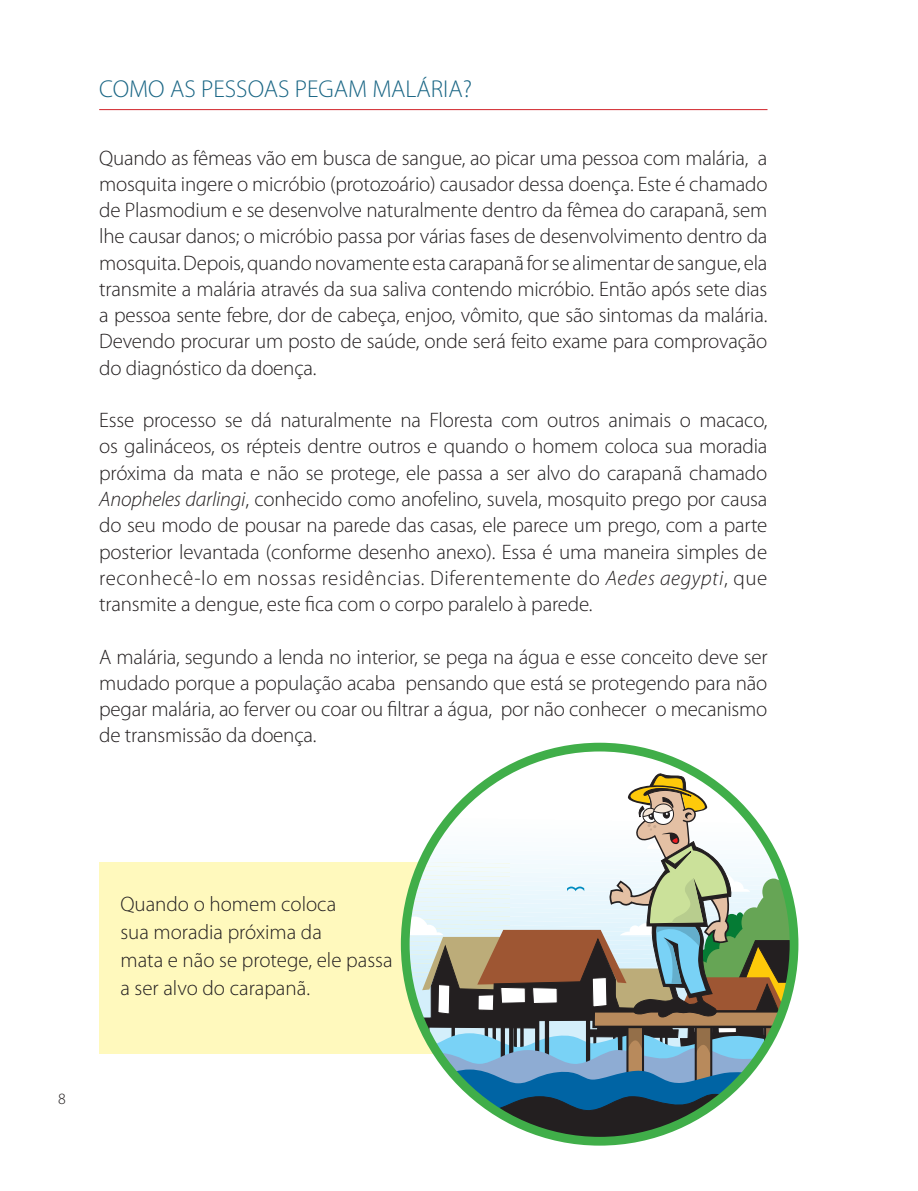
<style>
.page{position:relative;width:918px;height:1191px;background:#fff}
.page>*{position:absolute;margin:0;border:0;box-sizing:border-box;transform-origin:0 0}
.t1{font:300 24.5px "Myriad Pro";color:#1a6685}
.t2{font:300 21px/26.2px "Myriad Pro";letter-spacing:-.01em;color:#231f20;text-align:justify}
.t3{font:300 15.75px "Myriad Pro";color:#231f20}
.s1{font-style:italic}
</style>
<div class="page">
<hr style="left:99px;top:109px;width:668px;height:1px;background:#d1232a">
<div style="left:99px;top:862px;width:411px;height:191px;background:#fff9bd"></div>
<svg style="left:405px;top:768px;width:389px;height:373px"></svg>
<div style="left:401px;top:742px;width:397px;height:403px;border:9px solid #40ae49;border-radius:50%"></div>
<p class="t1" style="left:99px;top:75px;width:374px">COMO AS PESSOAS PEGAM MALÁRIA?</p>
<p class="t2" style="left:99px;top:145px;width:670px">Quando as fêmeas vão em busca de sangue, ao picar uma pessoa com malária, a mosquita ingere o micróbio (protozoário) causador dessa doença. Este é chamado de Plasmodium e se desenvolve naturalmente dentro da fêmea do carapanã, sem lhe causar danos; o micróbio passa por várias fases de desenvolvimento dentro da mosquita. Depois, quando novamente esta carapanã for se alimentar de sangue, ela transmite a malária através da sua saliva contendo micróbio. Então após sete dias a pessoa sente febre, dor de cabeça, enjoo, vômito, que são sintomas da malária.<br>Devendo procurar um posto de saúde, onde será feito exame para comprovação do diagnóstico da doença.</p>
<p class="t2" style="left:99px;top:407px;width:670px">Esse processo se dá naturalmente na Floresta com outros animais o macaco, os galináceos, os répteis dentre outros e quando o homem coloca sua moradia próxima da mata e não se protege, ele passa a ser alvo do carapanã chamado <span class="s1">Anopheles darlingi</span>, conhecido como anofelino, suvela, mosquito prego por causa do seu modo de pousar na parede das casas, ele parece um prego, com a parte posterior levantada (conforme desenho anexo). Essa é uma maneira simples de reconhecê-lo em nossas residências. Diferentemente do <span class="s1">Aedes aegypti</span>, que transmite a dengue, este fica com o corpo paralelo à parede.</p>
<p class="t2" style="left:99px;top:644px;width:670px">A malária, segundo a lenda no interior, se pega na água e esse conceito deve ser mudado porque a população acaba pensando que está se protegendo para não pegar malária, ao ferver ou coar ou filtrar a água, por não conhecer o mecanismo de transmissão da doença.</p>
<p class="t3" style="left:58px;top:1089px;width:9px">8</p>
<p class="t2" style="left:120px;top:890px;width:273px;line-height:28px;text-align:left">Quando o homem coloca<br>sua moradia próxima da<br>mata e não se protege, ele passa a ser alvo do carapanã.</p>
</div>
